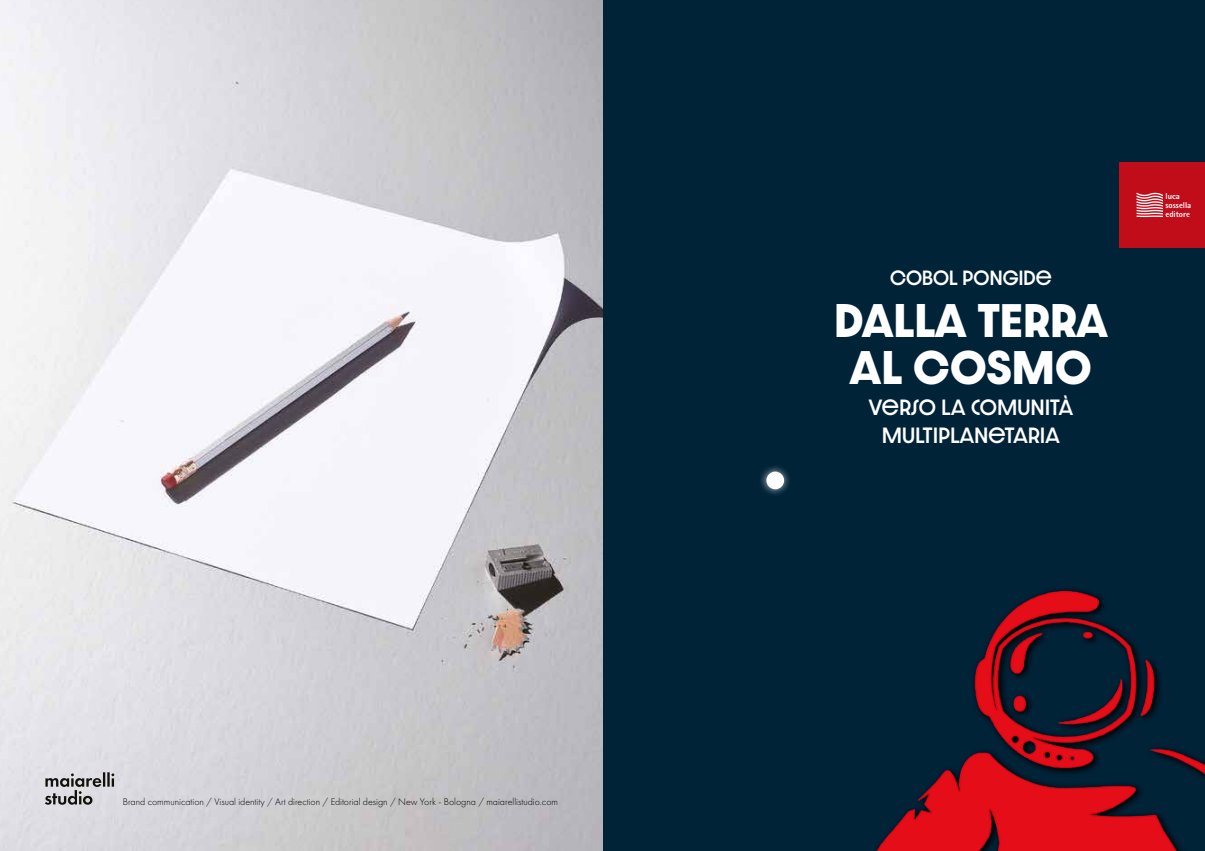
<style>
.page{position:relative;width:1205px;height:851px;background:#fff}
.page>*{position:absolute;margin:0;border:0;box-sizing:border-box;transform-origin:0 0}
.t1{font:700 40px/47.5px "Dazzle Unicase";letter-spacing:.005em;color:#fff;text-align:center}
.t2{font:500 18.75px/27.5px "Dazzle Unicase";letter-spacing:.02em;color:#fff;text-align:center}
.t3{font:500 17.5px "Dazzle Unicase";letter-spacing:.005em;color:#fff}
.t4{font:300 10px "Futura PT";color:#000}
.t5{font:800 8.38px/9px "Rotis Sans Serif Std";color:#fff}
</style>
<div class="page">
<div style="left:602px;top:0;width:603px;height:850px;background:#002338"></div>
<div style="left:1120px;top:162px;width:85px;height:85px;background:#c10c1a"></div>
<svg style="left:1137px;top:192px;width:26px;height:26px"></svg>
<img style="left:877px;top:589px;width:328px;height:261px">
<div style="left:759px;top:464px;width:33px;height:33px;background:#fff;opacity:.75"></div>
<div style="left:766px;top:471px;width:18px;height:18px;background:#fff;border-radius:50%"></div>
<img style="left:0;top:0;width:602px;height:850px">
<svg style="left:45px;top:772px;width:69px;height:32px"></svg>
<p class="t4" style="left:123px;top:795px;width:437px">Brand communication / Visual identity / Art direction / Editorial design / New York - Bologna / maiarellistudio.com</p>
<h3 class="t3" style="left:890px;top:265px;width:163px">COBOL PONGIDE</h3>
<h1 class="t1" style="left:834px;top:296px;width:275px">DALLA TERRA<br>AL COSMO</h1>
<h2 class="t2" style="left:869px;top:394px;width:206px">VERSO LA COMUNITÀ<br>MULTIPLANETARIA</h2>
<p class="t5" style="left:1165px;top:191px;width:27px">luca sossella editore</p>
</div>
